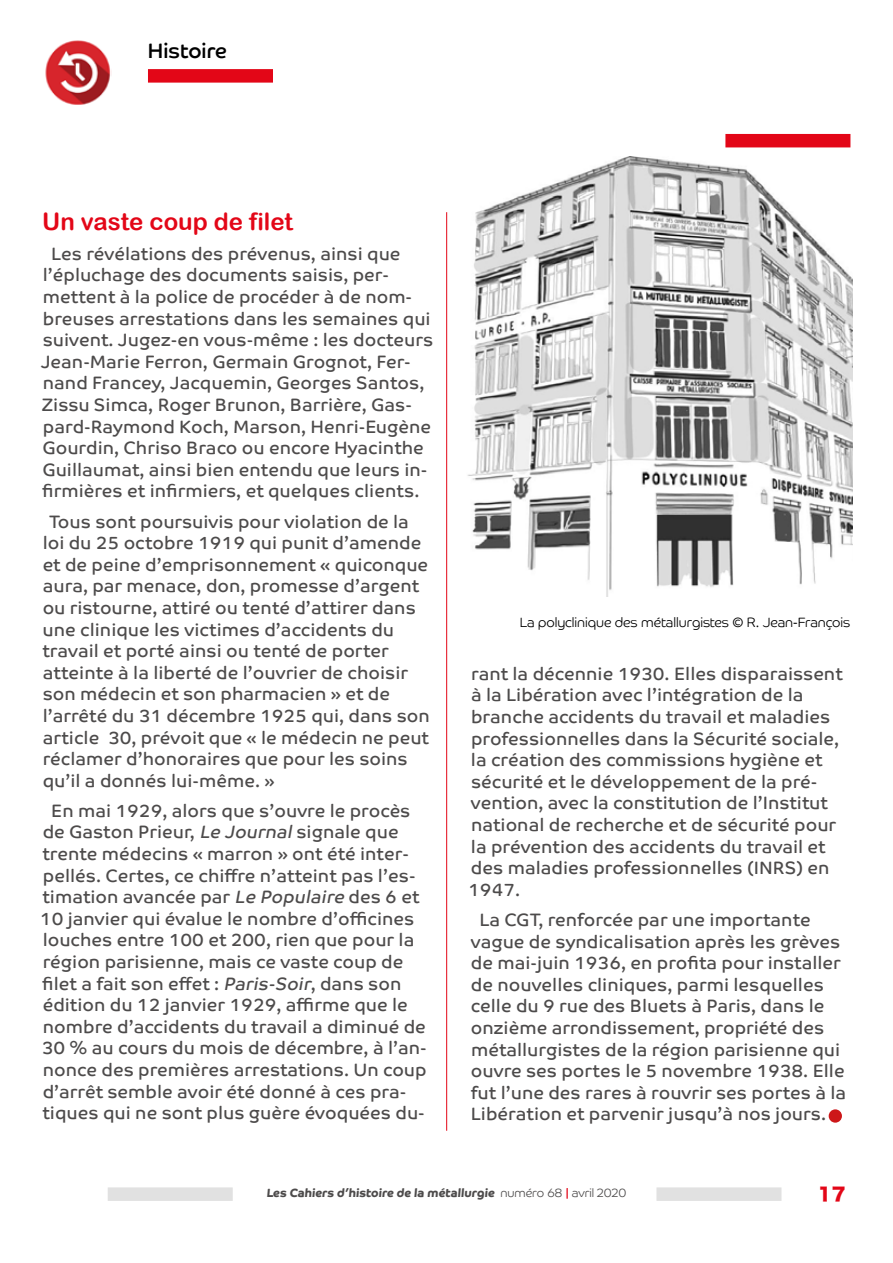
<style>
.page{position:relative;width:893px;height:1263px;background:#fff}
.page>*{position:absolute;margin:0;border:0;box-sizing:border-box;transform-origin:0 0}
.t1{font:24px "Arial Rounded MT Bold";color:#e30617}
.t2{font:21px "Co Headline";color:#000}
.t3{font:18px/21.6px "Co Text";color:#4d4b4b}
.t4{font:18px "Hira Kaku Std W8";color:#e30617}
.t5{font:300 13.5px "Co Headline";color:#000}
.t6{font:700 12px "Co Headline";color:#4d4b4b}
.s1{font-style:italic}
.s2{font-weight:300}
.s3{font-weight:400;color:#e30617}
</style>
<div class="page">
<hr style="left:446px;top:212px;width:1px;height:919px;background:#e30617">
<div style="left:148px;top:69px;width:125px;height:14px;background:#e30617"></div>
<div style="left:108px;top:1187px;width:125px;height:14px;background:#e1e1e1"></div>
<div style="left:656px;top:1187px;width:125px;height:14px;background:#e1e1e1"></div>
<img style="left:467px;top:157px;width:385px;height:440px">
<img style="left:45px;top:40px;width:67px;height:65px">
<div style="left:829px;top:1109px;width:13px;height:14px;background:#cd1719;border-radius:50%"></div>
<div style="left:725px;top:134px;width:125px;height:13px;background:#e30617"></div>
<p class="t2" style="left:148px;top:38px;width:80px">Histoire</p>
<h1 class="t1" style="left:42px;top:207px;width:253px">Un vaste coup de filet</h1>
<p class="t3" style="left:41px;top:243px;width:394px;text-indent:10px">Les révélations des prévenus, ainsi que l’épluchage des documents saisis, per&shy;mettent à la police de procéder à de nom&shy;breuses arrestations dans les semaines qui suivent. Jugez-en vous-même : les docteurs Jean-Marie Ferron, Germain Grognot, Fer&shy;nand Francey, Jacquemin, Georges Santos, Zissu Simca, Roger Brunon, Barrière, Gas&shy;pard-Raymond Koch, Marson, Henri-Eugène Gourdin, Chriso Braco ou encore Hyacinthe Guillaumat, ainsi bien entendu que leurs in&shy;firmières et infirmiers, et quelques clients.</p>
<p class="t3" style="left:43px;top:510px;width:389px;text-indent:7px">Tous sont poursuivis pour violation de la loi du 25 octobre 1919 qui punit d’amende et de peine d’emprisonnement « quiconque aura, par menace, don, promesse d’argent ou ristourne, attiré ou tenté d’attirer dans une clinique les victimes d’accidents du travail et porté ainsi ou tenté de porter atteinte à la liberté de l’ouvrier de choisir son médecin et son pharmacien » et de l’arrêté du 31 décembre 1925 qui, dans son article 30, prévoit que « le médecin ne peut réclamer d’honoraires que pour les soins qu’il a donnés lui-même. »</p>
<p class="t3" style="left:40px;top:800px;width:388px;text-indent:11px">En mai 1929, alors que s’ouvre le procès de Gaston Prieur, <span class="s1">Le Journal</span>signale que trente médecins « marron » ont été inter&shy;pellés. Certes, ce chiffre n’atteint pas l’es&shy;timation avancée par <span class="s1">Le Populaire</span> des 6 et 10 janvier qui évalue le nombre d’officines louches entre 100 et 200, rien que pour la région parisienne, mais ce vaste coup de filet a fait son effet : <span class="s1">Paris-Soir</span>, dans son édition du 12 janvier 1929, affirme que le nombre d’accidents du travail a diminué de 30 % au cours du mois de décembre, à l’an&shy;nonce des premières arrestations. Un coup d’arrêt semble avoir été donné à ces pra&shy;tiques qui ne sont plus guère évoquées du-</p>
<p class="t5" style="left:520px;top:614px;width:332px">La polyclinique des métallurgistes © R. Jean-François</p>
<p class="t3" style="left:468px;top:663px;width:376px">rant la décennie 1930. Elles disparaissent à la Libération avec l’intégration de la branche accidents du travail et maladies professionnelles dans la Sécurité sociale, la création des commissions hygiène et sécurité et le développement de la pré&shy;vention, avec la constitution de l’Institut national de recherche et de sécurité pour la prévention des accidents du travail et des maladies professionnelles (INRS) en 1947.</p>
<p class="t3" style="left:471px;top:909px;width:377px;text-indent:8px">La CGT, renforcée par une importante vague de syndicalisation après les grèves de mai-juin 1936, en profita pour installer de nouvelles cliniques, parmi lesquelles celle du 9 rue des Bluets à Paris, dans le onzième arrondissement, propriété des métallurgistes de la région parisienne qui ouvre ses portes le 5 novembre 1938. Elle fut l’une des rares à rouvrir ses portes à la Libération et parvenir jusqu’à nos jours.</p>
<p class="t6" style="left:266px;top:1186px;width:362px">Les Cahiers d’histoire de la métallurgie <span class="s2">numéro 68</span> <span class="s3">|</span> <span class="s2">avril 2020</span></p>
<p class="t4" style="left:818px;top:1184px;width:29px">17</p>
</div>
